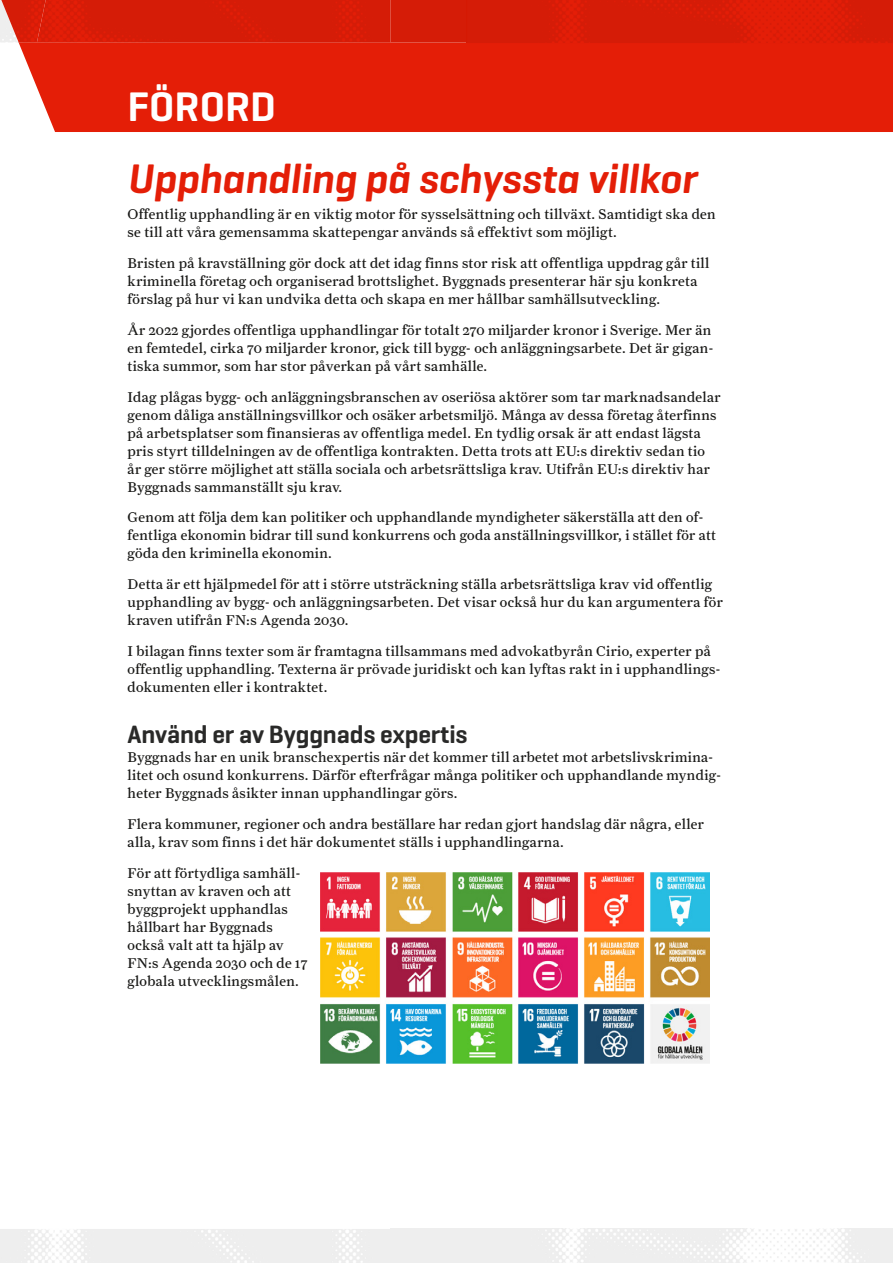
<style>
.page{position:relative;width:893px;height:1263px;background:#fff}
.page>*{position:absolute;margin:0;border:0;box-sizing:border-box;transform-origin:0 0}
.t1{font:italic 600 42px "Geogrotesque";color:#e41e07}
.t2{font:600 42px "Geogrotesque";color:#fff}
.t3{font:600 25.5px "Geogrotesque";letter-spacing:-.005em;color:#292928}
.t4{font:14.25px/18px "Farnham Text";letter-spacing:.025em;color:#161614}
</style>
<div class="page">
<div style="left:390px;top:1229px;width:76px;height:34px;background:#eee"></div>
<div style="left:19px;top:43px;width:874px;height:89px;background:#e41e07"></div>
<svg style="left:46px;top:0;width:420px;height:43px;background:#d61d08"></svg>
<img style="left:466px;top:0;width:427px;height:43px">
<img style="left:1px;top:0;width:45px;height:43px">
<img style="left:320px;top:872px;width:390px;height:192px">
<h1 class="t2" style="left:128px;top:80px;width:150px">FÖRORD</h1>
<h1 class="t1" style="left:128px;top:152px;width:571px">Upphandling på schyssta villkor</h1>
<p class="t4" style="left:128px;top:205px;width:590px">Offentlig upphandling är en viktig motor för sysselsättning och tillväxt. Samtidigt ska den se till att våra gemensamma skattepengar används så effektivt som möjligt.</p>
<p class="t4" style="left:128px;top:254px;width:583px">Bristen på kravställning gör dock att det idag finns stor risk att offentliga uppdrag går till kriminella företag och organiserad brottslighet. Byggnads presenterar här sju konkreta förslag på hur vi kan undvika detta och skapa en mer hållbar samhällsutveckling.</p>
<p class="t4" style="left:128px;top:321px;width:588px">År 2022 gjordes offentliga upphandlingar för totalt 270 miljarder kronor i Sverige. Mer än en femtedel, cirka 70 miljarder kronor, gick till bygg- och anläggningsarbete. Det är gigan&shy;tiska summor, som har stor påverkan på vårt samhälle.</p>
<p class="t4" style="left:128px;top:388px;width:594px">Idag plågas bygg- och anläggningsbranschen av oseriösa aktörer som tar marknadsandelar genom dåliga anställningsvillkor och osäker arbetsmiljö. Många av dessa företag återfinns på arbetsplatser som finansieras av offentliga medel. En tydlig orsak är att endast lägsta pris styrt tilldelningen av de offentliga kontrakten. Detta trots att EU:s direktiv sedan tio år ger större möjlighet att ställa sociala och arbetsrättsliga krav. Utifrån EU:s direktiv har Byggnads sammanställt sju krav.</p>
<p class="t4" style="left:128px;top:508px;width:590px">Genom att följa dem kan politiker och upphandlande myndigheter säkerställa att den of&shy;fentliga ekonomin bidrar till sund konkurrens och goda anställningsvillkor, i stället för att göda den kriminella ekonomin.</p>
<p class="t4" style="left:128px;top:575px;width:597px">Detta är ett hjälpmedel för att i större utsträckning ställa arbetsrättsliga krav vid offentlig upphandling av bygg- och anläggningsarbeten. Det visar också hur du kan argumentera för kraven utifrån FN:s Agenda 2030.</p>
<p class="t4" style="left:128px;top:642px;width:595px">I bilagan finns texter som är framtagna tillsammans med advokatbyrån Cirio, experter på offentlig upphandling. Texterna är prövade juridiskt och kan lyftas rakt in i upphandlings&shy;dokumenten eller i kontraktet.</p>
<h2 class="t3" style="left:128px;top:718px;width:342px">Använd er av Byggnads expertis</h2>
<p class="t4" style="left:128px;top:748px;width:595px">Byggnads har en unik branschexpertis när det kommer till arbetet mot arbetslivskrimina&shy;litet och osund konkurrens. Därför efterfrågar många politiker och upphandlande myndig&shy;heter Byggnads åsikter innan upphandlingar görs.</p>
<p class="t4" style="left:128px;top:815px;width:578px">Flera kommuner, regioner och andra beställare har redan gjort handslag där några, eller alla, krav som finns i det här dokumentet ställs i upphandlingarna.</p>
<p class="t4" style="left:128px;top:864px;width:181px">För att förtydliga samhäll&shy;snyttan av kraven och att byggprojekt upphandlas hållbart har Byggnads också valt att ta hjälp av<br>FN:s Agenda 2030 och de 17 globala utvecklingsmålen.</p>
</div>
